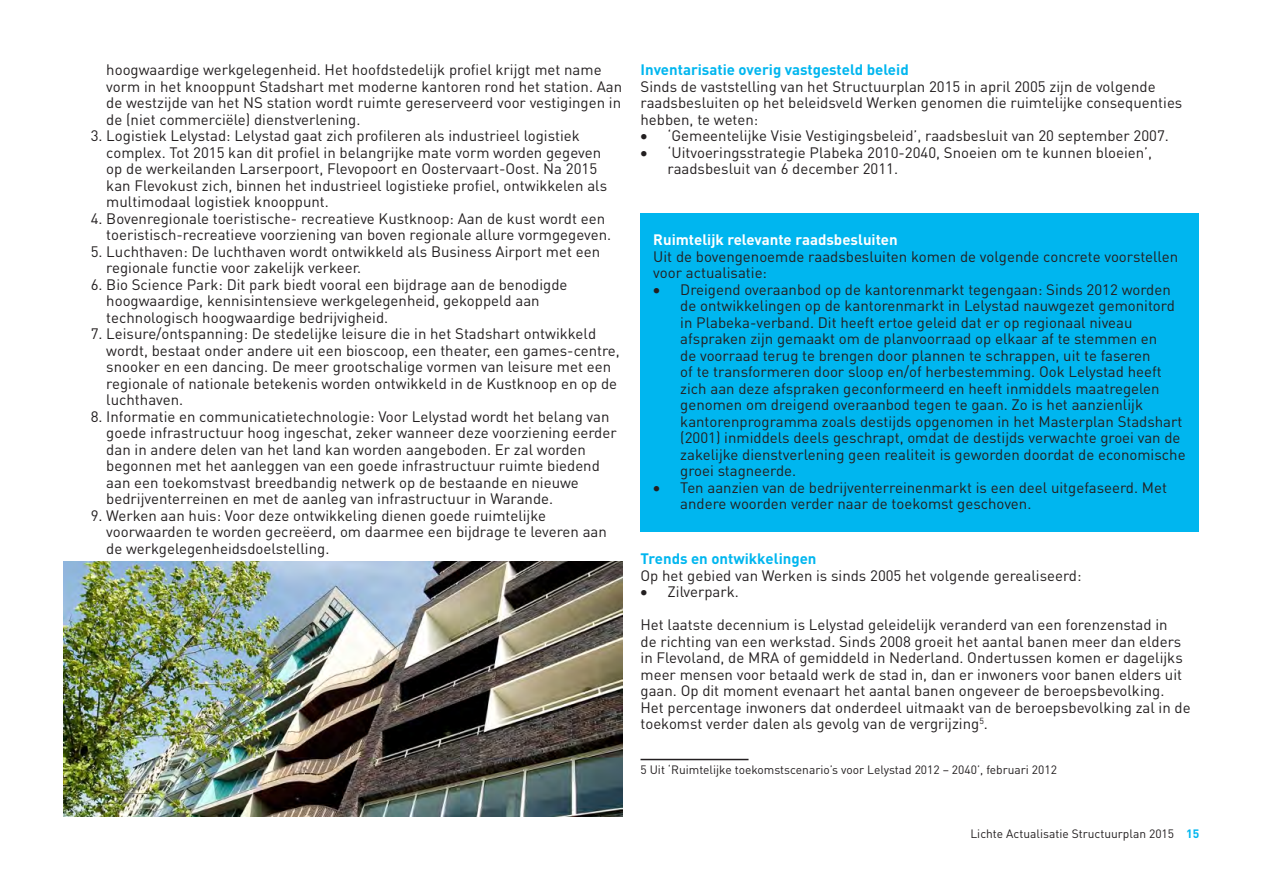
<style>
.page{position:relative;width:1263px;height:893px;background:#fff}
.page>*{position:absolute;margin:0;border:0;box-sizing:border-box;transform-origin:0 0}
.Standaard{font:15px/16.5px "DIN Pro";color:#231f20}
.Kop_3{font:700 15px "DIN Pro";color:#00b6ef}
.Kop_3-2{font:700 15px "DIN Pro";color:#fff}
.t1{font:12px "DIN Pro";color:#231f20}
.s1{font-weight:700;color:#00b6ef}
</style>
<div class="page">
<div style="left:640px;top:213px;width:559px;height:318px;background:#00b6ef"></div>
<img style="left:64px;top:561px;width:558px;height:255px">
<hr style="left:640px;top:759px;width:108px;height:1px;background:#231f20">
<p class="Standaard" style="left:106px;top:61px;width:517px">hoogwaardige werkgelegenheid. Het hoofdstedelijk profiel krijgt met name vorm in het knooppunt Stadshart met moderne kantoren rond het station. Aan de westzijde van het NS station wordt ruimte gereserveerd voor vestigingen in de (niet commerciële) dienstverlening.</p>
<p class="Standaard" style="left:106px;top:127px;width:502px;text-indent:-16px">3. Logistiek Lelystad: Lelystad gaat zich profileren als industrieel logistiek complex. Tot 2015 kan dit profiel in belangrijke mate vorm worden gegeven op de werkeilanden Larserpoort, Flevopoort en Oostervaart-Oost. Na 2015 kan Flevokust zich, binnen het industrieel logistieke profiel, ontwikkelen als multimodaal logistiek knooppunt.</p>
<p class="Standaard" style="left:106px;top:209px;width:506px;text-indent:-16px">4. Bovenregionale toeristische- recreatieve Kustknoop: Aan de kust wordt een toeristisch-recreatieve voorziening van boven regionale allure vormgegeven.</p>
<p class="Standaard" style="left:106px;top:242px;width:495px;text-indent:-16px">5. Luchthaven: De luchthaven wordt ontwikkeld als Business Airport met een regionale functie voor zakelijk verkeer.</p>
<p class="Standaard" style="left:106px;top:275px;width:463px;text-indent:-16px">6. Bio Science Park: Dit park biedt vooral een bijdrage aan de benodigde hoogwaardige, kennisintensieve werkgelegenheid, gekoppeld aan technologisch hoogwaardige bedrijvigheid.</p>
<p class="Standaard" style="left:106px;top:325px;width:515px;text-indent:-16px">7. Leisure/ontspanning: De stedelijke leisure die in het Stadshart ontwikkeld wordt, bestaat onder andere uit een bioscoop, een theater, een games-centre, snooker en een dancing. De meer grootschalige vormen van leisure met een regionale of nationale betekenis worden ontwikkeld in de Kustknoop en op de luchthaven.</p>
<p class="Standaard" style="left:106px;top:407px;width:512px;text-indent:-16px">8. Informatie en communicatietechnologie: Voor Lelystad wordt het belang van goede infrastructuur hoog ingeschat, zeker wanneer deze voorziening eerder dan in andere delen van het land kan worden aangeboden. Er zal worden begonnen met het aanleggen van een goede infrastructuur ruimte biedend aan een toekomstvast breedbandig netwerk op de bestaande en nieuwe bedrijventerreinen en met de aanleg van infrastructuur in Warande.</p>
<p class="Standaard" style="left:106px;top:506px;width:502px;text-indent:-16px">9. Werken aan huis: Voor deze ontwikkeling dienen goede ruimtelijke voorwaarden te worden gecreëerd, om daarmee een bijdrage te leveren aan de werkgelegenheidsdoelstelling.</p>
<p class="Kop_3" style="left:640px;top:60px;width:270px">Inventarisatie overig vastgesteld beleid</p>
<p class="Standaard" style="left:640px;top:77px;width:543px">Sinds de vaststelling van het Structuurplan 2015 in april 2005 zijn de volgende raadsbesluiten op het beleidsveld Werken genomen die ruimtelijke consequenties hebben, te weten:</p>
<p class="Standaard" style="left:640px;top:127px;width:530px">• ‘Gemeentelijke Visie Vestigingsbeleid’, raadsbesluit van 20 september 2007.</p>
<p class="Standaard" style="left:667px;top:143px;width:486px;text-indent:-27px">• ‘Uitvoeringsstrategie Plabeka 2010-2040, Snoeien om te kunnen bloeien’, raadsbesluit van 6 december 2011.</p>
<p class="Kop_3-2" style="left:653px;top:230px;width:246px">Ruimtelijk relevante raadsbesluiten</p>
<p class="Standaard" style="left:653px;top:248px;width:526px">Uit de bovengenoemde raadsbesluiten komen de volgende concrete voorstellen voor actualisatie:</p>
<p class="Standaard" style="left:680px;top:281px;width:507px;text-indent:-27px">• Dreigend overaanbod op de kantorenmarkt tegengaan: Sinds 2012 worden de ontwikkelingen op de kantorenmarkt in Lelystad nauwgezet gemonitord in Plabeka-verband. Dit heeft ertoe geleid dat er op regionaal niveau afspraken zijn gemaakt om de planvoorraad op elkaar af te stemmen en<br>de voorraad terug te brengen door plannen te schrappen, uit te faseren<br>of te transformeren door sloop en/of herbestemming. Ook Lelystad heeft zich aan deze afspraken geconformeerd en heeft inmiddels maatregelen genomen om dreigend overaanbod tegen te gaan. Zo is het aanzienlijk kantorenprogramma zoals destijds opgenomen in het Masterplan Stadshart (2001) inmiddels deels geschrapt, omdat de destijds verwachte groei van de zakelijke dienstverlening geen realiteit is geworden doordat de economische groei stagneerde.</p>
<p class="Standaard" style="left:680px;top:479px;width:488px;text-indent:-27px">• Ten aanzien van de bedrijventerreinenmarkt is een deel uitgefaseerd. Met andere woorden verder naar de toekomst geschoven.</p>
<p class="Kop_3" style="left:640px;top:549px;width:178px">Trends en ontwikkelingen</p>
<p class="Standaard" style="left:640px;top:566px;width:442px">Op het gebied van Werken is sinds 2005 het volgende gerealiseerd:</p>
<p class="Standaard" style="left:640px;top:583px;width:100px">• Zilverpark.</p>
<p class="Standaard" style="left:640px;top:616px;width:552px">Het laatste decennium is Lelystad geleidelijk veranderd van een forenzenstad in<br>de richting van een werkstad. Sinds 2008 groeit het aantal banen meer dan elders in Flevoland, de MRA of gemiddeld in Nederland. Ondertussen komen er dagelijks meer mensen voor betaald werk de stad in, dan er inwoners voor banen elders uit gaan. Op dit moment evenaart het aantal banen ongeveer de beroepsbevolking.<br>Het percentage inwoners dat onderdeel uitmaakt van de beroepsbevolking zal in de toekomst verder dalen als gevolg van de vergrijzing<sup>5</sup>.</p>
<p class="t1" style="left:640px;top:761px;width:418px">5 Uit ‘Ruimtelijke toekomstscenario’s voor Lelystad 2012 – 2040’, februari 2012</p>
<p class="t1" style="left:970px;top:826px;width:230px">Lichte Actualisatie Structuurplan 2015 <span class="s1">15</span></p>
</div>
